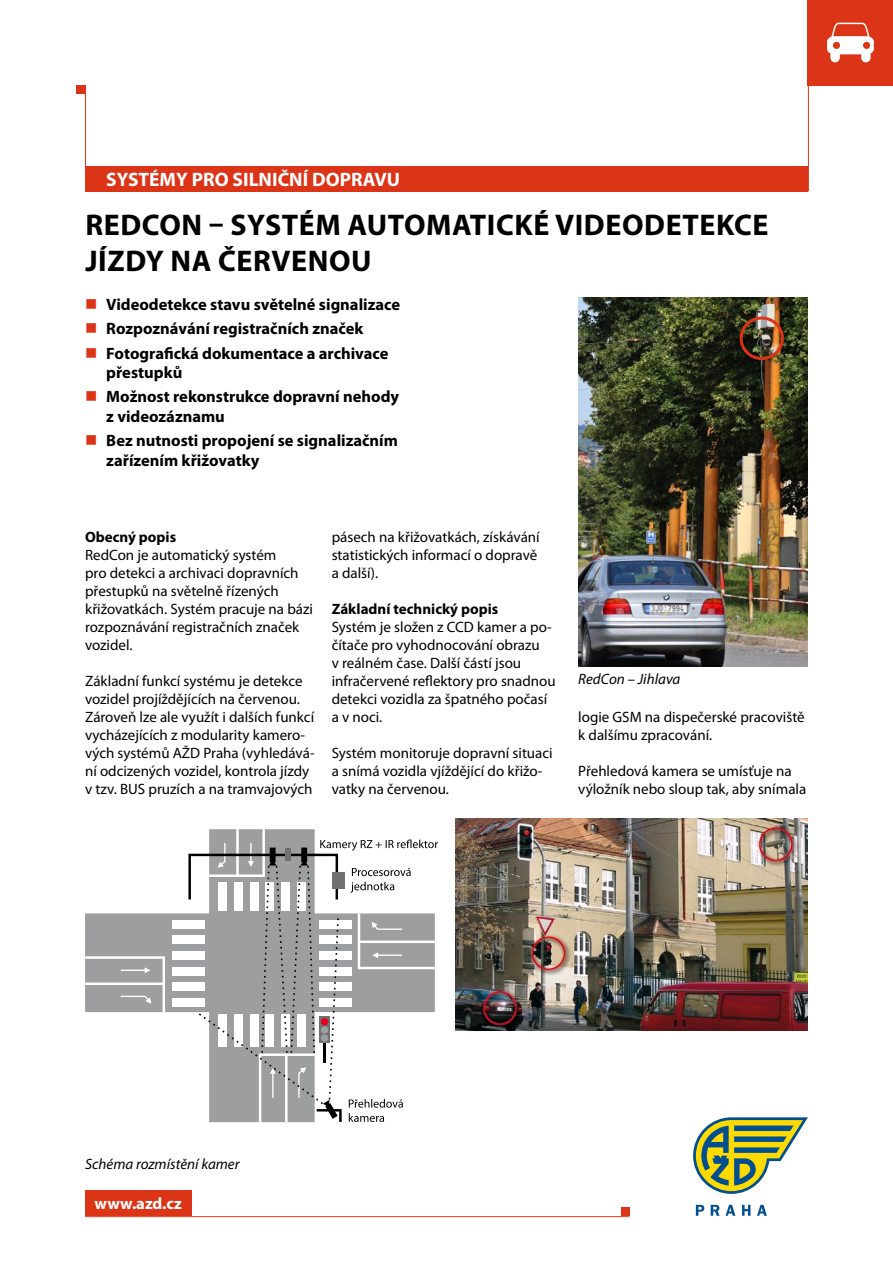
<style>
.page{position:relative;width:893px;height:1263px;background:#fff}
.page>*{position:absolute;margin:0;border:0;box-sizing:border-box;transform-origin:0 0}
.t1{font:700 30px "Myriad Pro";letter-spacing:.02em;color:#000}
.t2{font:700 19.5px "Myriad Pro";color:#fff}
.t3{font:700 16.5px/19.8px "Myriad Pro";color:#000}
.t4{font:700 16.5px "Myriad Pro";letter-spacing:.01em;color:#fff}
.t5{font:15px/18px "Myriad Pro";color:#000}
.t6{font:italic 15px "Myriad Pro";color:#000}
.t7{font:700 15px "Myriad Pro";color:#000}
.s1{color:#dc3417}
</style>
<div class="page">
<div style="left:808px;top:0;width:85px;height:85px;background:#dc3417"></div>
<svg style="left:827px;top:23px;width:47px;height:39px"></svg>
<div style="left:85px;top:166px;width:723px;height:25px;background:#dc3417"></div>
<hr style="left:85px;top:85px;width:1px;height:106px;background:#dc3417">
<div style="left:77px;top:85px;width:8px;height:9px;background:#dc3417"></div>
<hr style="left:808px;top:85px;width:1px;height:106px;background:#dc3417">
<div style="left:85px;top:1191px;width:106px;height:25px;background:#dc3417"></div>
<hr style="left:85px;top:1216px;width:544px;height:1px;background:#dc3417">
<div style="left:621px;top:1208px;width:8px;height:8px;background:#dc3417"></div>
<svg style="left:693px;top:1117px;width:115px;height:77px"></svg>
<svg style="left:696px;top:1205px;width:8px;height:11px"></svg>
<svg style="left:711px;top:1205px;width:9px;height:11px"></svg>
<svg style="left:726px;top:1205px;width:9px;height:11px"></svg>
<svg style="left:742px;top:1205px;width:8px;height:11px"></svg>
<svg style="left:757px;top:1205px;width:10px;height:11px"></svg>
<img style="left:455px;top:819px;width:353px;height:211px">
<div style="left:85px;top:913px;width:103px;height:100px;background:#9c9e9f"></div>
<div style="left:172px;top:920px;width:33px;height:8px;background:#fff"></div>
<div style="left:172px;top:935px;width:33px;height:9px;background:#fff"></div>
<div style="left:172px;top:951px;width:33px;height:9px;background:#fff"></div>
<div style="left:172px;top:967px;width:33px;height:8px;background:#fff"></div>
<div style="left:172px;top:982px;width:33px;height:9px;background:#fff"></div>
<div style="left:172px;top:998px;width:33px;height:9px;background:#fff"></div>
<svg style="left:85px;top:956px;width:80px;height:56px;background:#a9abac"></svg>
<svg style="left:188px;top:829px;width:250px;height:293px"></svg>
<img style="left:578px;top:298px;width:230px;height:368px">
<div style="left:740px;top:317px;width:44px;height:43px;border:3px solid #dc3417;border-radius:50%"></div>
<h2 class="t2" style="left:106px;top:167px;width:295px">SYSTÉMY PRO SILNIČNÍ DOPRAVU</h2>
<h1 class="t1" style="left:85px;top:205px;width:165px">RedCon – systém</h1>
<h1 class="t1" style="left:348px;top:205px;width:20px">automatic</h1>
<h1 class="t1" style="left:515px;top:205px;width:256px">ké videodetekce</h1>
<h1 class="t1" style="left:85px;top:241px;width:244px">jízdy na červenou</h1>
<p class="t3" style="left:85px;top:294px;width:317px"><span class="s1">■</span> Videodetekce stavu světelné signalizace</p>
<p class="t3" style="left:85px;top:318px;width:280px"><span class="s1">■</span> Rozpoznávání registračních značek</p>
<p class="t3" style="left:106px;top:342px;width:284px;text-indent:-21px"><span class="s1">■</span> Fotografická dokumentace a archivace přestupků</p>
<p class="t3" style="left:106px;top:386px;width:294px;text-indent:-21px"><span class="s1">■</span> Možnost rekonstrukce dopravní nehody z videozáznamu</p>
<p class="t3" style="left:106px;top:430px;width:293px;text-indent:-21px"><span class="s1">■</span> Bez nutnosti propojení se signalizačním zařízením křižovatky</p>
<p class="t7" style="left:85px;top:527px;width:93px">Obecný popis</p>
<p class="t5" style="left:85px;top:546px;width:229px">RedCon je automatický systém<br>pro detekci a archivaci dopravních přestupků na světelně řízených křižovatkách. Systém pracuje na bázi rozpoznávání registračních značek vozidel.</p>
<p class="t5" style="left:85px;top:672px;width:231px">Základní funkcí systému je detekce vozidel projíždějících na červenou.<br>Zároveň lze ale využít i dalších funkcí vycházejících z modularity kamero&shy;vých systémů AŽD Praha (vyhledává&shy;ní odcizených vozidel, kontrola jízdy v tzv. BUS pruzích a na tramvajových</p>
<p class="t5" style="left:332px;top:528px;width:210px">pásech na křižovatkách, získávání statistických informací o dopravě a další).</p>
<p class="t7" style="left:332px;top:599px;width:168px">Základní technický popis</p>
<p class="t5" style="left:332px;top:618px;width:226px">Systém je složen z CCD kamer a po&shy;čítače pro vyhodnocování obrazu<br>v reálném čase. Další částí jsou infračervené reflektory pro snadnou detekci vozidla za špatného počasí a v noci.</p>
<p class="t5" style="left:332px;top:744px;width:223px">Systém monitoruje dopravní situaci a snímá vozidla vjíždějící do křižo&shy;vatky na červenou.</p>
<p class="t6" style="left:578px;top:670px;width:104px">RedCon – Jihlava</p>
<p class="t5" style="left:578px;top:708px;width:228px">logie GSM na dispečerské pracoviště k dalšímu zpracování.</p>
<p class="t5" style="left:578px;top:762px;width:229px">Přehledová kamera se umísťuje na výložník nebo sloup tak, aby snímala</p>
<p class="t6" style="left:85px;top:1154px;width:156px">Schéma rozmístění kamer</p>
<p class="t4" style="left:95px;top:1193px;width:89px">www.azd.cz</p>
</div>
